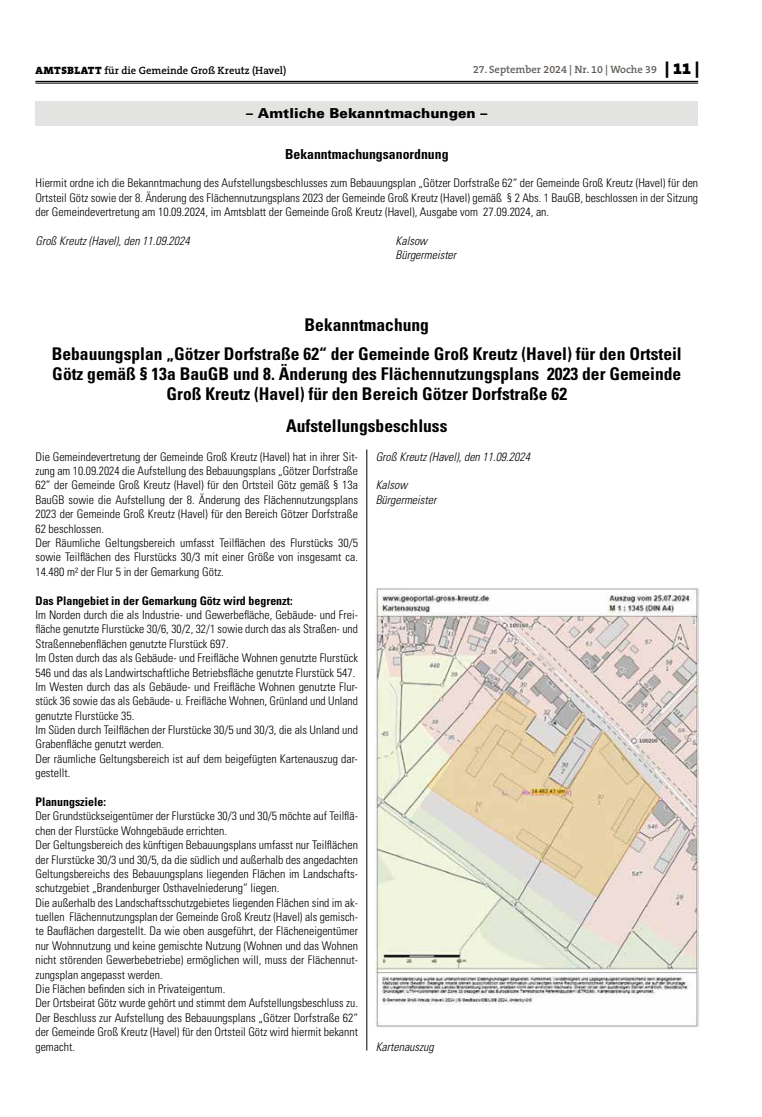
<style>
.page{position:relative;width:762px;height:1117px;background:#fff}
.page>*{position:absolute;margin:0;border:0;box-sizing:border-box;transform-origin:0 0}
.t1{font:700 condensed 17.5px/28.8px "Univers";color:#000;text-align:center}
.t2{font:900 13.75px "Univers 75";letter-spacing:.005em;color:#000}
.t3{font:700 condensed 13.75px "Univers";color:#000}
.t4{font:300 condensed 11.88px/14.4px "Univers";color:#000}
.t5{font:italic 300 condensed 11.88px/14.4px "Univers";color:#000}
.t6{font:700 condensed 11.88px "Univers";color:#000}
.t7{font:600 10.62px "The Serif B W6";color:#000}
.t8{font:600 10.62px "The Serif B W6";color:#615c58}
.s1{font-family:"The Serif B W9";font-weight:900;font-size:16.25px;color:#000}
.s2{font-family:"The Serif B W9";font-weight:900}
</style>
<div class="page">
<hr style="left:35px;top:81px;width:663px;height:1px;background:#000">
<hr style="left:35px;top:83px;width:663px;height:1px;background:#000">
<div style="left:35px;top:101px;width:663px;height:25px;background:#e3e3e2"></div>
<img style="left:376px;top:587px;width:322px;height:440px">
<hr style="left:367px;top:449px;width:1px;height:601px;background:#000">
<p class="t8" style="left:473px;top:63px;width:228px">27. September 2024 | Nr. 10 | Woche 39 <span class="s1">| 11 |</span></p>
<p class="t7" style="left:36px;top:63px;width:252px"><span class="s2">AMTSBLATT</span> für die Gemeinde Groß Kreutz (Havel)</p>
<p class="t2" style="left:246px;top:104px;width:243px">– Amtliche Bekanntmachungen –</p>
<p class="t3" style="left:285px;top:145px;width:165px">Bekanntmachungsanordnung</p>
<p class="t4" style="left:35px;top:176px;width:664px;text-align:justify">Hiermit ordne ich die Bekanntmachung des Aufstellungsbeschlusses zum Bebauungsplan „Götzer Dorfstraße 62“ der Gemeinde Groß Kreutz (Havel) für den Ortsteil Götz sowie der 8. Änderung des Flächennutzungsplans 2023 der Gemeinde Groß Kreutz (Havel) gemäß § 2 Abs. 1 BauGB, beschlossen in der Sitzung der Gemeindevertretung am 10.09.2024, im Amtsblatt der Gemeinde Groß Kreutz (Havel), Ausgabe vom 27.09.2024, an.</p>
<p class="t5" style="left:35px;top:233px;width:156px">Groß Kreutz (Havel), den 11.09.2024</p>
<p class="t5" style="left:395px;top:233px;width:62px">Kalsow<br>Bürgermeister</p>
<h1 class="t1" style="left:52px;top:310px;width:631px">Bekanntmachung<br>Bebauungsplan „Götzer Dorfstraße 62“ der Gemeinde Groß Kreutz (Havel) für den Ortsteil</h1>
<h1 class="t1" style="left:52px;top:363px;width:630px;line-height:20px">Götz gemäß § 13a BauGB und 8. Änderung des Flächennutzungsplans 2023 der Gemeinde<br>Groß Kreutz (Havel) für den Bereich Götzer Dorfstraße 62</h1>
<h1 class="t1" style="left:286px;top:411px;width:163px">Aufstellungsbeschluss</h1>
<p class="t4" style="left:35px;top:449px;width:324px">Die Gemeindevertretung der Gemeinde Groß Kreutz (Havel) hat in ihrer Sit&shy;zung am 10.09.2024 die Aufstellung des Bebauungsplans „Götzer Dorfstraße 62“ der Gemeinde Groß Kreutz (Havel) für den Ortsteil Götz gemäß § 13a BauGB sowie die Aufstellung der 8. Änderung des Flächennutzungsplans 2023 der Gemeinde Groß Kreutz (Havel) für den Bereich Götzer Dorfstraße 62 beschlossen.<br>Der Räumliche Geltungsbereich umfasst Teilflächen des Flurstücks 30/5 sowie Teilflächen des Flurstücks 30/3 mit einer Größe von insgesamt ca.<br>14.480 m² der Flur 5 in der Gemarkung Götz.</p>
<p class="t6" style="left:35px;top:593px;width:259px">Das Plangebiet in der Gemarkung Götz wird begrenzt:</p>
<p class="t4" style="left:35px;top:607px;width:324px">Im Norden durch die als Industrie- und Gewerbefläche, Gebäude- und Frei&shy;fläche genutzte Flurstücke 30/6, 30/2, 32/1 sowie durch das als Straßen- und Straßennebenflächen genutzte Flurstück 697.<br>Im Osten durch das als Gebäude- und Freifläche Wohnen genutzte Flurstück 546 und das als Landwirtschaftliche Betriebsfläche genutzte Flurstück 547.<br>Im Westen durch das als Gebäude- und Freifläche Wohnen genutzte Flur&shy;stück 36 sowie das als Gebäude- u. Freifläche Wohnen, Grünland und Unland genutzte Flurstücke 35.<br>Im Süden durch Teilflächen der Flurstücke 30/5 und 30/3, die als Unland und Grabenfläche genutzt werden.<br>Der räumliche Geltungsbereich ist auf dem beigefügten Kartenauszug dar&shy;gestellt.</p>
<p class="t6" style="left:35px;top:794px;width:72px">Planungsziele:</p>
<p class="t4" style="left:35px;top:808px;width:324px">Der Grundstückseigentümer der Flurstücke 30/3 und 30/5 möchte auf Teilflä&shy;chen der Flurstücke Wohngebäude errichten.<br>Der Geltungsbereich des künftigen Bebauungsplans umfasst nur Teilflächen der Flurstücke 30/3 und 30/5, da die südlich und außerhalb des angedachten Geltungsbereichs des Bebauungsplans liegenden Flächen im Landschafts&shy;schutzgebiet „Brandenburger Osthavelniederung“ liegen.<br>Die außerhalb des Landschaftsschutzgebietes liegenden Flächen sind im ak&shy;tuellen Flächennutzungsplan der Gemeinde Groß Kreutz (Havel) als gemisch&shy;te Bauflächen dargestellt. Da wie oben ausgeführt, der Flächeneigentümer nur Wohnnutzung und keine gemischte Nutzung (Wohnen und das Wohnen nicht störenden Gewerbebetriebe) ermöglichen will, muss der Flächennut&shy;zungsplan angepasst werden.<br>Die Flächen befinden sich in Privateigentum.<br>Der Ortsbeirat Götz wurde gehört und stimmt dem Aufstellungsbeschluss zu.<br>Der Beschluss zur Aufstellung des Bebauungsplans „Götzer Dorfstraße 62“ der Gemeinde Groß Kreutz (Havel) für den Ortsteil Götz wird hiermit bekannt gemacht.</p>
<p class="t5" style="left:376px;top:449px;width:156px">Groß Kreutz (Havel), den 11.09.2024</p>
<p class="t5" style="left:376px;top:478px;width:62px">Kalsow<br>Bürgermeister</p>
<p class="t5" style="left:376px;top:1038px;width:60px">Kartenauszug</p>
</div>
